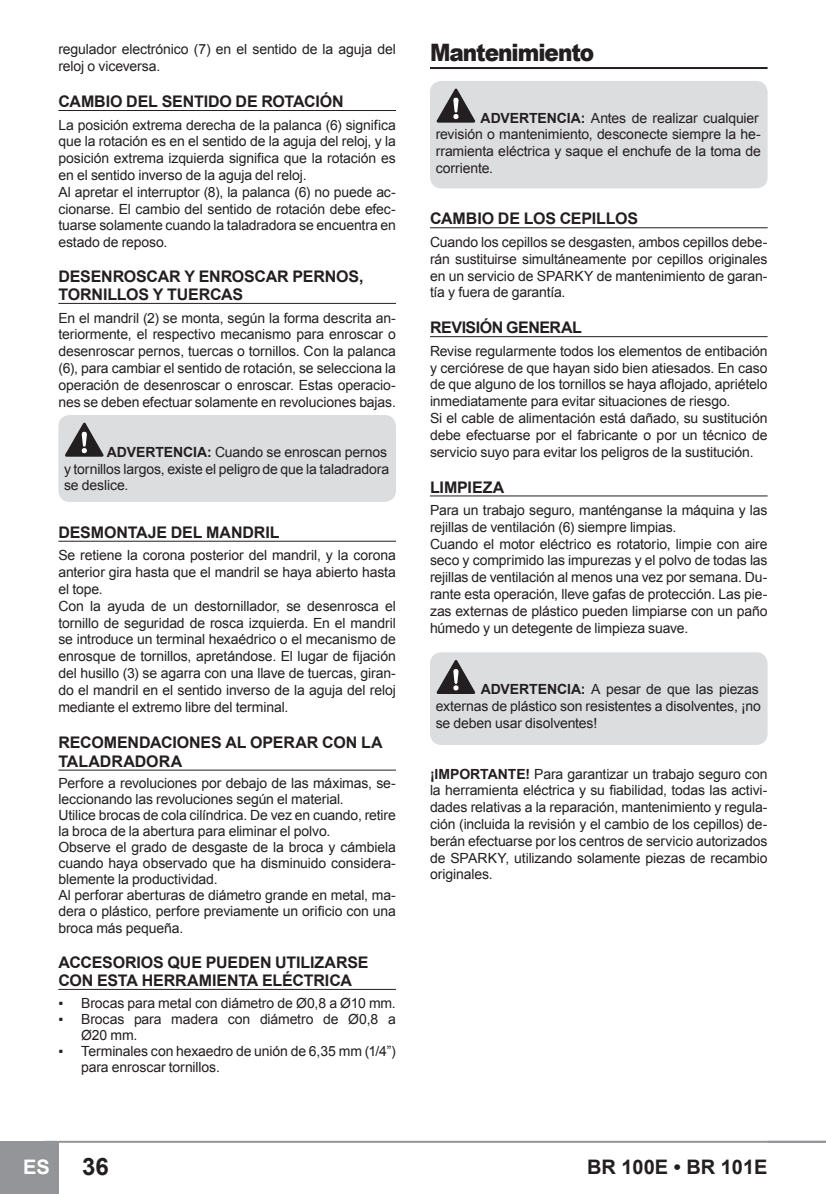
<style>
.page{position:relative;width:826px;height:1194px;background:#fff}
.page>*{position:absolute;margin:0;border:0;box-sizing:border-box;transform-origin:0 0}
.t1{font:900 24px "Arial";letter-spacing:-.05em;color:#231f20;scale:.9 1}
.t2{font:700 24px "Arial";color:#231f20}
.t3{font:700 20px "Arial";color:#231f20}
.t4{font:700 20px "Arial";color:#fff}
.title-underline{font:700 16px/18px "Arial";letter-spacing:-.01em;color:#231f20}
.title-underline-2{font:700 16px "Arial";letter-spacing:-.03em;color:#231f20}
.t5{font:14px/16.8px "Arial";letter-spacing:-.01em;color:#231f20;text-align:justify}
.s1{font-weight:700}
</style>
<div class="page">
<hr style="left:44px;top:1141px;width:781px;height:2px;background:#939598">
<div style="left:0;top:1141px;width:58px;height:53px;background:#939598"></div>
<hr style="left:58px;top:110px;width:338px;height:1px;background:#231f20">
<hr style="left:58px;top:303px;width:338px;height:1px;background:#231f20">
<hr style="left:58px;top:541px;width:338px;height:1px;background:#231f20">
<hr style="left:58px;top:770px;width:338px;height:1px;background:#231f20">
<hr style="left:58px;top:989px;width:338px;height:1px;background:#231f20">
<div style="left:58px;top:415px;width:338px;height:87px;background:#dcdddf;border-radius:11px"></div>
<svg style="left:65px;top:423px;width:38px;height:34px"></svg>
<hr style="left:430px;top:67px;width:337px;height:2px;background:#231f20">
<hr style="left:430px;top:227px;width:337px;height:1px;background:#231f20">
<hr style="left:430px;top:336px;width:337px;height:1px;background:#231f20">
<hr style="left:430px;top:495px;width:337px;height:1px;background:#231f20">
<div style="left:430px;top:81px;width:337px;height:107px;background:#dcdddf;border-radius:11px"></div>
<svg style="left:436px;top:89px;width:39px;height:34px"></svg>
<div style="left:430px;top:652px;width:337px;height:93px;background:#dcdddf;border-radius:11px"></div>
<svg style="left:436px;top:660px;width:39px;height:34px"></svg>
<p class="t5" style="left:58px;top:41px;width:339px">regulador electrónico (7) en el sentido de la aguja del reloj o viceversa.</p>
<p class="title-underline" style="left:58px;top:93px;width:287px">CAMBIO DEL SENTIDO DE ROTACIÓN</p>
<p class="t5" style="left:58px;top:116px;width:339px">La posición extrema derecha de la palanca (6) significa que la rotación es en el sentido de la aguja del reloj, y la posición extrema izquierda significa que la rotación es en el sentido inverso de la aguja del reloj.</p>
<p class="t5" style="left:58px;top:184px;width:339px">Al apretar el interruptor (8), la palanca (6) no puede ac&shy;cionarse. El cambio del sentido de rotación debe efec&shy;tuarse solamente cuando la taladradora se encuentra en estado de reposo.</p>
<p class="title-underline" style="left:58px;top:268px;width:306px">DESENROSCAR Y ENROSCAR PERNOS,<br>TORNILLOS Y TUERCAS</p>
<p class="t5" style="left:58px;top:309px;width:339px">En el mandril (2) se monta, según la forma descrita an&shy;teriormente, el respectivo mecanismo para enroscar o desenroscar pernos, tuercas o tornillos. Con la palanca (6), para cambiar el sentido de rotación, se selecciona la operación de desenroscar o enroscar. Estas operacio&shy;nes se deben efectuar solamente en revoluciones bajas.</p>
<p class="t5" style="left:64px;top:443px;width:326px;text-align:left;text-indent:43px"><span class="s1">ADVERTENCIA:</span> Cuando se enroscan pernos y tornillos largos, existe el peligro de que la taladradora se deslice.</p>
<p class="title-underline" style="left:58px;top:524px;width:223px">DESMONTAJE DEL MANDRIL</p>
<p class="t5" style="left:58px;top:547px;width:339px">Se retiene la corona posterior del mandril, y la corona anterior gira hasta que el mandril se haya abierto hasta el tope.</p>
<p class="t5" style="left:58px;top:598px;width:339px">Con la ayuda de un destornillador, se desenrosca el tornillo de seguridad de rosca izquierda. En el mandril se introduce un terminal hexaédrico o el mecanismo de enrosque de tornillos, apretándose. El lugar de fijación del husillo (3) se agarra con una llave de tuercas, giran&shy;do el mandril en el sentido inverso de la aguja del reloj mediante el extremo libre del terminal.</p>
<p class="title-underline" style="left:58px;top:733px;width:325px;line-height:19.2px">RECOMENDACIONES AL OPERAR CON LA<br>TALADRADORA</p>
<p class="t5" style="left:58px;top:776px;width:339px;line-height:16px">Perfore a revoluciones por debajo de las máximas, se&shy;leccionando las revoluciones según el material.</p>
<p class="t5" style="left:58px;top:808px;width:339px;line-height:16px">Utilice brocas de cola cilíndrica. De vez en cuando, retire la broca de la abertura para eliminar el polvo.</p>
<p class="t5" style="left:58px;top:840px;width:339px;line-height:16px">Observe el grado de desgaste de la broca y cámbiela cuando haya observado que ha disminuido considera&shy;blemente la productividad.</p>
<p class="t5" style="left:58px;top:887px;width:339px">Al perforar aberturas de diámetro grande en metal, ma&shy;dera o plástico, perfore previamente un orificio con una broca más pequeña.</p>
<p class="title-underline" style="left:58px;top:954px;width:311px">ACCESORIOS QUE PUEDEN UTILIZARSE<br>CON ESTA HERRAMIENTA ELÉCTRICA</p>
<p class="t5" style="left:58px;top:994px;width:339px">▪ Brocas para metal con diámetro de Ø0,8 a Ø10 mm.</p>
<p class="t5" style="left:81px;top:1011px;width:316px;line-height:16px;text-indent:-23px">▪ Brocas para madera con diámetro de Ø0,8 a<br>Ø20 mm.</p>
<p class="t5" style="left:81px;top:1043px;width:316px;line-height:16px;text-indent:-23px">▪ Terminales con hexaedro de unión de 6,35 mm (1/4”) para enroscar tornillos.</p>
<p class="t1" style="left:430px;top:35px;width:184px">Mantenimiento</p>
<p class="t5" style="left:435px;top:109px;width:326px;text-align:left;text-indent:45px"><span class="s1">ADVERTENCIA:</span> Antes de realizar cualquier revisión o mantenimiento, desconecte siempre la he&shy;rramienta eléctrica y saque el enchufe de la toma de corriente.</p>
<p class="title-underline" style="left:430px;top:210px;width:209px">CAMBIO DE LOS CEPILLOS</p>
<p class="t5" style="left:430px;top:234px;width:339px">Cuando los cepillos se desgasten, ambos cepillos debe&shy;rán sustituirse simultáneamente por cepillos originales en un servicio de SPARKY de mantenimiento de garan&shy;tía y fuera de garantía.</p>
<p class="title-underline-2" style="left:430px;top:317px;width:153px">REVISIÓN GENERAL</p>
<p class="t5" style="left:430px;top:343px;width:339px">Revise regularmente todos los elementos de entibación y cerciórese de que hayan sido bien atiesados. En caso de que alguno de los tornillos se haya aflojado, apriételo inmediatamente para evitar situaciones de riesgo.</p>
<p class="t5" style="left:430px;top:410px;width:339px">Si el cable de alimentación está dañado, su sustitución debe efectuarse por el fabricante o por un técnico de servicio suyo para evitar los peligros de la sustitución.</p>
<p class="title-underline" style="left:430px;top:478px;width:76px">LIMPIEZA</p>
<p class="t5" style="left:430px;top:502px;width:339px">Para un trabajo seguro, manténganse la máquina y las rejillas de ventilación (6) siempre limpias.</p>
<p class="t5" style="left:430px;top:535px;width:339px">Cuando el motor eléctrico es rotatorio, limpie con aire seco y comprimido las impurezas y el polvo de todas las rejillas de ventilación al menos una vez por semana. Du&shy;rante esta operación, lleve gafas de protección. Las pie&shy;zas externas de plástico pueden limpiarse con un paño húmedo y un detegente de limpieza suave.</p>
<p class="t5" style="left:435px;top:681px;width:326px;text-align:left;text-indent:45px"><span class="s1">ADVERTENCIA:</span> A pesar de que las piezas externas de plástico son resistentes a disolventes, ¡no se deben usar disolventes!</p>
<p class="t5" style="left:430px;top:765px;width:339px"><span class="s1">¡IMPORTANTE!</span> Para garantizar un trabajo seguro con la herramienta eléctrica y su fiabilidad, todas las activi&shy;dades relativas a la reparación, mantenimiento y regula&shy;ción (incluida la revisión y el cambio de los cepillos) de&shy;berán efectuarse por los centros de servicio autorizados de SPARKY, utilizando solamente piezas de recambio originales.</p>
<h2 class="t4" style="left:23px;top:1153px;width:28px">ES</h2>
<h1 class="t2" style="left:82px;top:1151px;width:28px">36</h1>
<h2 class="t3" style="left:587px;top:1153px;width:182px">BR 100E • BR 101E</h2>
</div>
